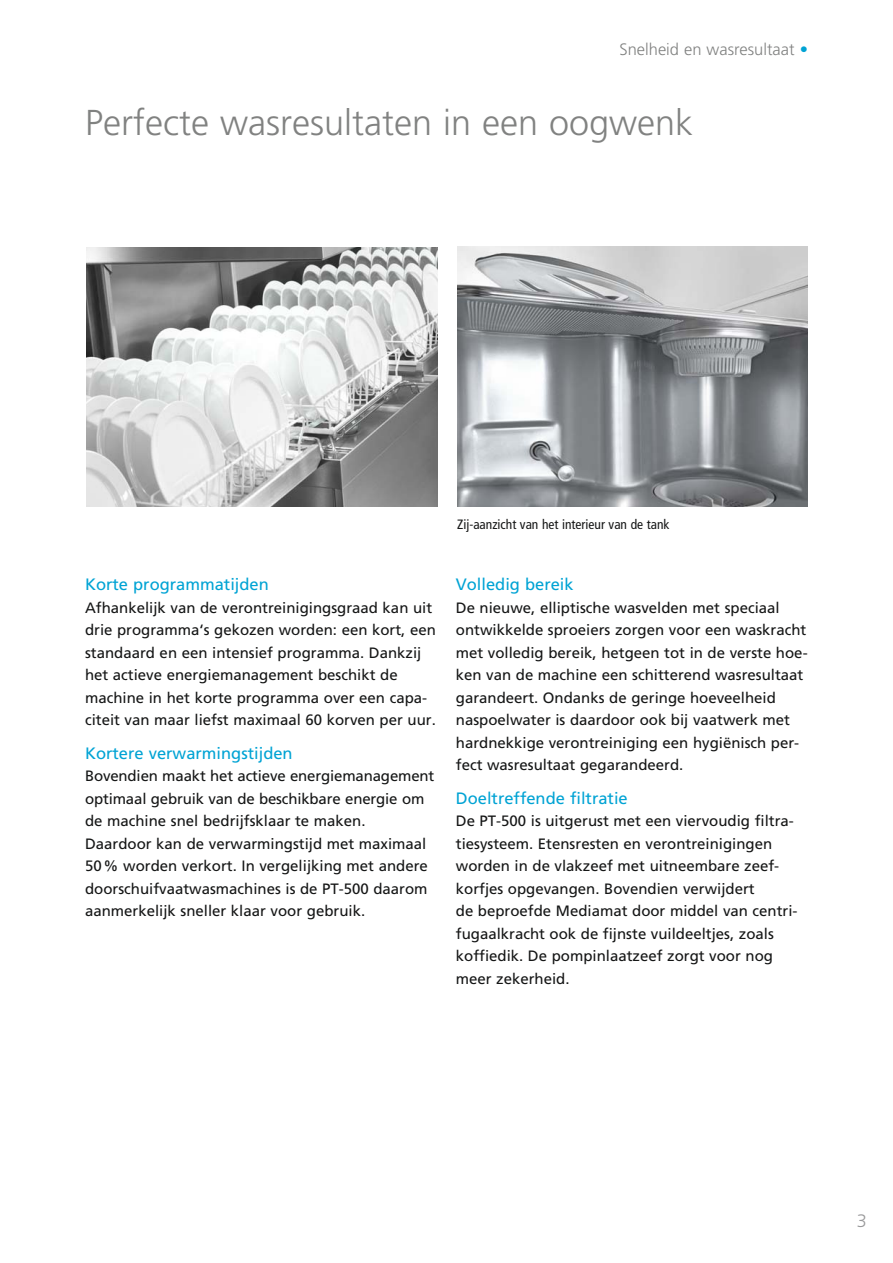
<style>
.page{position:relative;width:893px;height:1263px;background:#fff}
.page>*{position:absolute;margin:0;border:0;box-sizing:border-box;transform-origin:0 0}
.t1{font:300 36px "Frutiger";color:#818281}
.t2{font:300 18px "Frutiger";color:#989899}
.t3{font:16.5px "Frutiger";color:#00a3d4}
.t4{font:300 16.5px "Frutiger";color:#818281}
.t5{font:15px/22.5px "Frutiger";color:#151616}
.t6{font:condensed 13.5px "Frutiger";color:#151616}
.s1{color:#00a3d4}
</style>
<div class="page">
<img style="left:457px;top:247px;width:351px;height:259px">
<img style="left:86px;top:247px;width:351px;height:259px">
<p class="t4" style="left:619px;top:43px;width:190px">Snelheid en wasresultaat <span class="s1">•</span></p>
<h1 class="t1" style="left:85px;top:108px;width:610px">Perfecte wasresultaten in een oogwenk</h1>
<p class="t3" style="left:85px;top:578px;width:185px">Korte programmatijden</p>
<p class="t5" style="left:85px;top:597px;width:352px">Afhankelijk van de verontreinigingsgraad kan uit drie programma‘s gekozen worden: een kort, een standaard en een intensief programma. Dankzij het actieve energiemanagement beschikt de machine in het korte programma over een capa&shy;citeit van maar liefst maximaal 60 korven per uur.</p>
<p class="t3" style="left:85px;top:746px;width:209px">Kortere verwarmingstijden</p>
<p class="t5" style="left:85px;top:766px;width:351px">Bovendien maakt het actieve energiemanagement optimaal gebruik van de beschikbare energie om de machine snel bedrijfsklaar te maken.<br>Daardoor kan de verwarmingstijd met maximaal 50 % worden verkort. In vergelijking met andere doorschuifvaatwasmachines is de PT-500 daarom aanmerkelijk sneller klaar voor gebruik.</p>
<p class="t6" style="left:457px;top:519px;width:214px">Zij-aanzicht van het interieur van de tank</p>
<p class="t3" style="left:456px;top:578px;width:119px">Volledig bereik</p>
<p class="t5" style="left:456px;top:597px;width:353px">De nieuwe, elliptische wasvelden met speciaal ontwikkelde sproeiers zorgen voor een waskracht met volledig bereik, hetgeen tot in de verste hoe&shy;ken van de machine een schitterend wasresultaat garandeert. Ondanks de geringe hoeveelheid naspoelwater is daardoor ook bij vaatwerk met hardnekkige verontreiniging een hygiënisch per&shy;fect wasresultaat gegarandeerd.</p>
<p class="t3" style="left:456px;top:791px;width:173px">Doeltreffende filtratie</p>
<p class="t5" style="left:456px;top:811px;width:343px">De PT-500 is uitgerust met een viervoudig filtra&shy;tiesysteem. Etensresten en verontreinigingen worden in de vlakzeef met uitneembare zeef&shy;korfjes opgevangen. Bovendien verwijdert<br>de beproefde Mediamat door middel van centri&shy;fugaalkracht ook de fijnste vuildeeltjes, zoals koffiedik. De pompinlaatzeef zorgt voor nog meer zekerheid.</p>
<p class="t2" style="left:857px;top:1213px;width:12px">3</p>
</div>
